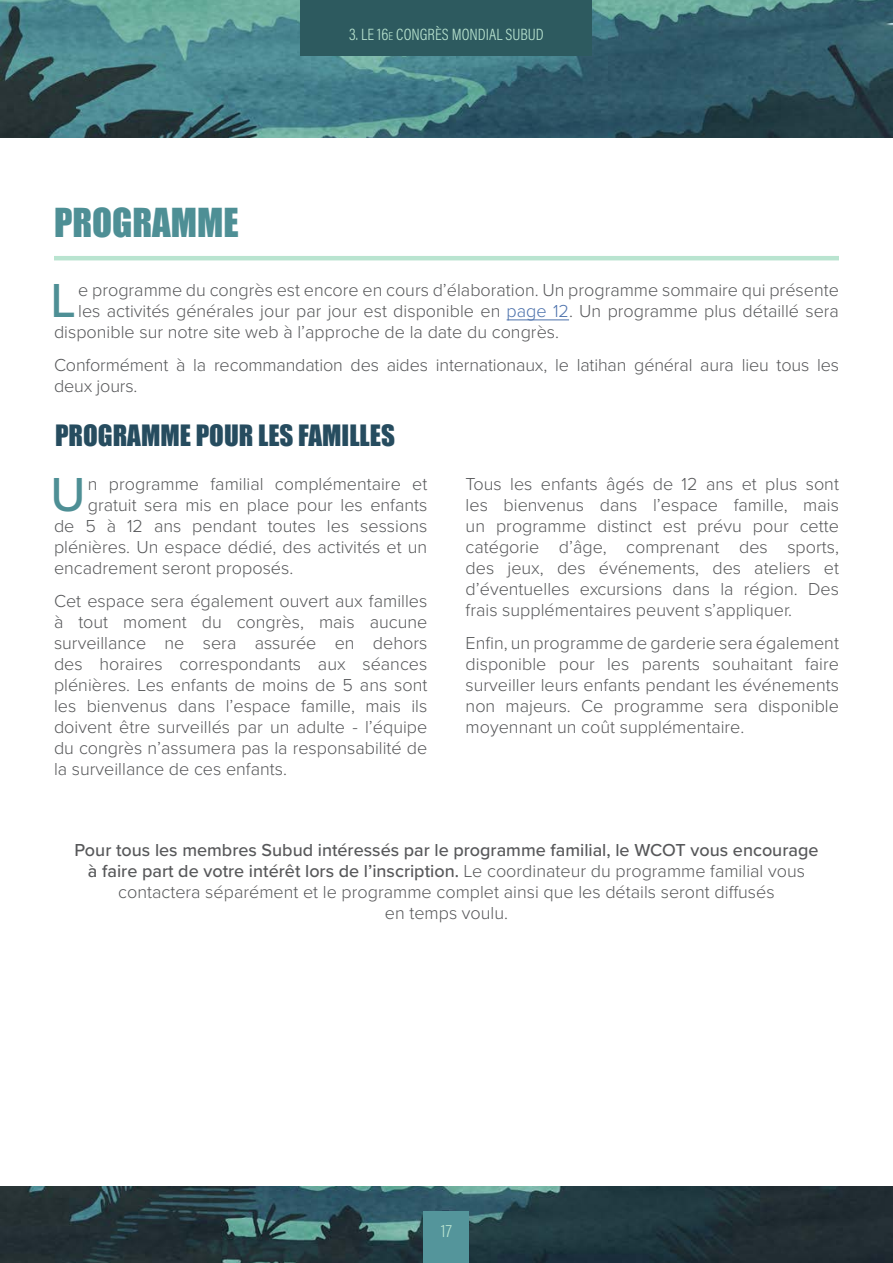
<style>
.page{position:relative;width:893px;height:1263px;background:#fff}
.page>*{position:absolute;margin:0;border:0;box-sizing:border-box;transform-origin:0 0}
.Para_opening{font:500 49.5px "Proxima Nova";color:#4e8f95}
.Heading_2{font:36.75px "Impact";color:#4e8f95}
.Heading_3{font:27px "Impact";color:#264c5f}
.Paragraph_Style_1{font:300 18px/21px "Proxima Nova";color:#57585a;text-align:justify}
.Para_opening-2{font:300 18px "Proxima Nova";color:#57585a}
.t1{font:300 18px "Acumin Pro Cond";color:#b9e4d0}
.t2{font:300 16.5px "Acumin Pro Cond";color:#b9e4d0}
.s1{font-size:11.55px}
.s2{color:#4d72ac}
.s3{font-weight:500}
</style>
<div class="page">
<img style="left:0;top:1186px;width:893px;height:77px">
<div style="left:424px;top:1211px;width:45px;height:52px;background:#54959b"></div>
<img style="left:0;top:0;width:893px;height:137px">
<hr style="left:54px;top:256px;width:785px;height:4px;background:#b9e4d0">
<hr style="left:507px;top:320px;width:62px;height:1px;background:#4d72ac">
<div style="left:301px;top:0;width:291px;height:55px;background:#2d5a5f"></div>
<p class="Heading_2" style="left:54px;top:194px;width:186px">PROGRAMME</p>
<p class="t2" style="left:349px;top:24px;width:196px">3. LE 16<span class="s1">e</span> CONGRÈS MONDIAL SUBUD</p>
<p class="Para_opening" style="left:50px;top:263px;width:27px">L</p>
<p class="Para_opening-2" style="left:78px;top:276px;width:762px">e programme du congrès est encore en cours d’élaboration. Un programme sommaire qui présente</p>
<p class="Para_opening-2" style="left:78px;top:297px;width:762px">les activités générales jour par jour est disponible en <span class="s2">page 12</span>. Un programme plus détaillé sera</p>
<p class="Para_opening-2" style="left:54px;top:318px;width:507px">disponible sur notre site web à l’approche de la date du congrès.</p>
<p class="Paragraph_Style_1" style="left:54px;top:353px;width:786px">Conformément à la recommandation des aides internationaux, le latihan général aura lieu tous les deux jours.</p>
<p class="Heading_3" style="left:55px;top:414px;width:342px">PROGRAMME POUR LES FAMILLES</p>
<p class="Paragraph_Style_1" style="left:466px;top:472px;width:375px">Tous les enfants âgés de 12 ans et plus sont les bienvenus dans l’espace famille, mais un programme distinct est prévu pour cette catégorie d’âge, comprenant des sports, des jeux, des événements, des ateliers et d’éventuelles excursions dans la région. Des frais supplémentaires peuvent s’appliquer.</p>
<p class="Paragraph_Style_1" style="left:466px;top:632px;width:375px">Enfin, un programme de garderie sera également disponible pour les parents souhaitant faire surveiller leurs enfants pendant les événements non majeurs. Ce programme sera disponible moyennant un coût supplémentaire.</p>
<p class="Para_opening" style="left:50px;top:457px;width:37px">U</p>
<p class="Para_opening-2" style="left:88px;top:470px;width:341px">n programme familial complémentaire et</p>
<p class="Para_opening-2" style="left:88px;top:491px;width:341px">gratuit sera mis en place pour les enfants</p>
<p class="Para_opening-2" style="left:54px;top:512px;width:375px">de 5 à 12 ans pendant toutes les sessions</p>
<p class="Para_opening-2" style="left:54px;top:533px;width:375px">plénières. Un espace dédié, des activités et un</p>
<p class="Para_opening-2" style="left:54px;top:554px;width:241px">encadrement seront proposés.</p>
<p class="Paragraph_Style_1" style="left:54px;top:590px;width:375px">Cet espace sera également ouvert aux familles à tout moment du congrès, mais aucune surveillance ne sera assurée en dehors des horaires correspondants aux séances plénières. Les enfants de moins de 5 ans sont les bienvenus dans l’espace famille, mais ils doivent être surveillés par un adulte - l’équipe du congrès n’assumera pas la responsabilité de la surveillance de ces enfants.</p>
<p class="Paragraph_Style_1" style="left:74px;top:838px;width:745px;text-align:center"><span class="s3">Pour tous les membres Subud intéressés par le programme familial, le WCOT vous encourage à faire part de votre intérêt lors de l’inscription.</span> Le coordinateur du programme familial vous contactera séparément et le programme complet ainsi que les détails seront diffusés<br>en temps voulu.</p>
<p class="t1" style="left:441px;top:1219px;width:12px">17</p>
</div>
